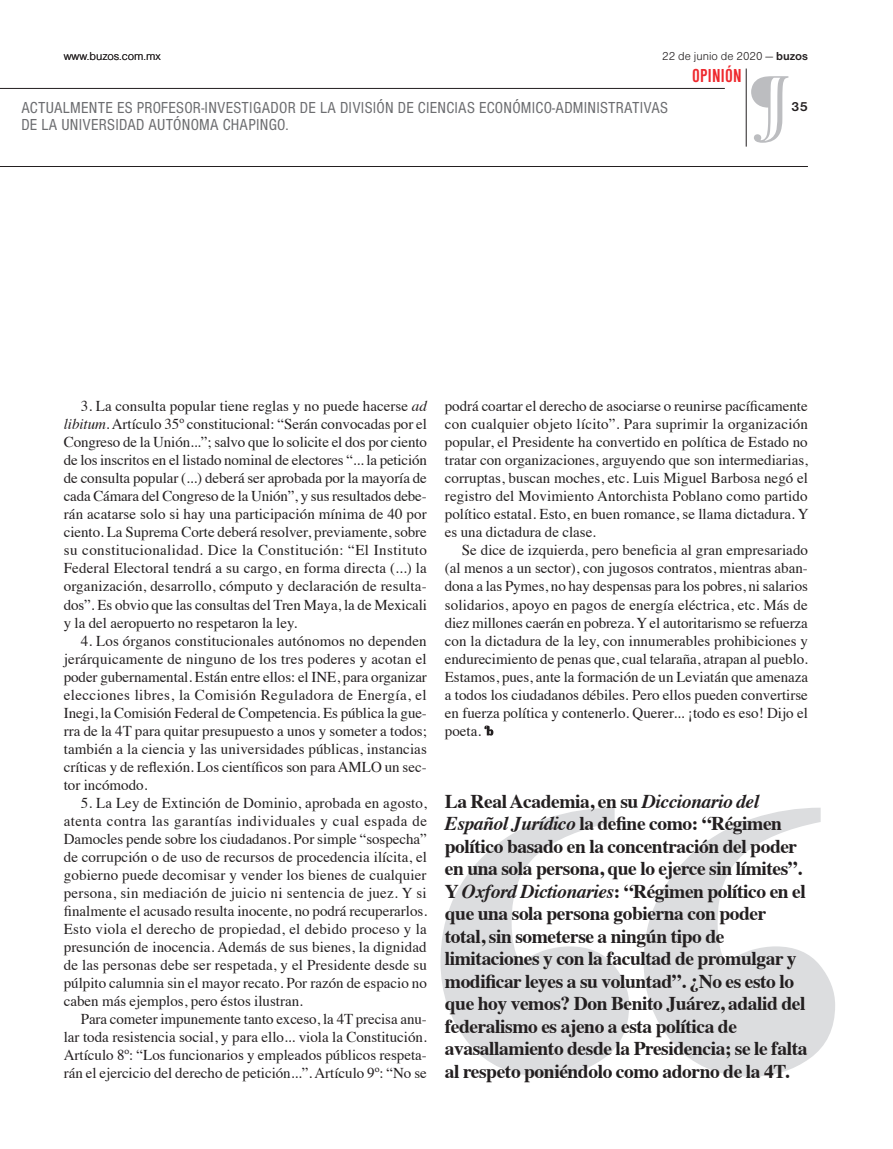
<style>
.page{position:relative;width:893px;height:1149px;background:#fff}
.page>*{position:absolute;margin:0;border:0;box-sizing:border-box;transform-origin:0 0}
.t1{font:700 19.5px/22.5px "Times";letter-spacing:-.025em;color:#231f20}
.t2{font:700 condensed 19.5px "Nimbus Sans DOT";letter-spacing:.01em;color:#ee292e}
.t3{font:condensed 16.5px/16.8px "Nimbus Sans DOT";letter-spacing:.015em;color:#6c6d70}
.t4{font:15px/18px "Times";color:#231f20;text-align:justify}
.t5{font:700 13.5px "Nimbus Sans DOT";color:#231f20}
.t6{font:12px "Nimbus Sans DOT Ligh";color:#231f20}
.s1{font-family:"Nimbus Sans DOT";font-weight:700}
.s2{font-style:italic}
</style>
<div class="page">
<hr style="left:0;top:88px;width:725px;height:1px;background:#231f20">
<hr style="left:0;top:166px;width:808px;height:1px;background:#231f20">
<hr style="left:746px;top:68px;width:1px;height:78px;background:#231f20">
<svg style="left:751px;top:76px;width:37px;height:67px"></svg>
<svg style="left:441px;top:807px;width:394px;height:269px;fill:#dcdddf"></svg>
<svg style="left:484px;top:725px;width:9px;height:10px"></svg>
<p class="t6" style="left:64px;top:50px;width:99px">www.buzos.com.mx</p>
<p class="t6" style="left:662px;top:50px;width:147px">22 de junio de 2020 — <span class="s1">buzos</span></p>
<p class="t5" style="left:791px;top:99px;width:18px">35</p>
<h1 class="t2" style="left:692px;top:65px;width:51px">OPINIÓN</h1>
<p class="t3" style="left:21px;top:100px;width:648px">ACTUALMENTE ES PROFESOR-INVESTIGADOR DE LA DIVISIÓN DE CIENCIAS ECONÓMICO-ADMINISTRATIVAS<br>DE LA UNIVERSIDAD AUTÓNOMA CHAPINGO.</p>
<p class="t4" style="left:64px;top:396px;width:365px;text-indent:17px">3. La consulta popular tiene reglas y no puede hacerse <span class="s2">ad libitum</span>. Artículo 35º constitucional: “Serán convocadas por el Congreso de la Unión...”; salvo que lo solicite el dos por ciento de los inscritos en el listado nominal de electores “... la petición de consulta popular (...) deberá ser aprobada por la mayoría de cada Cámara del Congreso de la Unión”, y sus resultados debe&shy;rán acatarse solo si hay una participación mínima de 40 por ciento. La Suprema Corte deberá resolver, previamente, sobre su constitucionalidad. Dice la Constitución: “El Instituto Federal Electoral tendrá a su cargo, en forma directa (...) la organización, desarrollo, cómputo y declaración de resulta&shy;dos”. Es obvio que las consultas del Tren Maya, la de Mexicali y la del aeropuerto no respetaron la ley.</p>
<p class="t4" style="left:64px;top:630px;width:365px;text-indent:17px">4. Los órganos constitucionales autónomos no dependen jerárquicamente de ninguno de los tres poderes y acotan el poder gubernamental. Están entre ellos: el INE, para organizar elecciones libres, la Comisión Reguladora de Energía, el Inegi, la Comisión Federal de Competencia. Es pública la gue&shy;rra de la 4T para quitar presupuesto a unos y someter a todos; también a la ciencia y las universidades públicas, instancias críticas y de reflexión. Los científicos son para AMLO un sec&shy;tor incómodo.</p>
<p class="t4" style="left:64px;top:792px;width:365px;text-indent:17px">5. La Ley de Extinción de Dominio, aprobada en agosto, atenta contra las garantías individuales y cual espada de Damocles pende sobre los ciudadanos. Por simple “sospecha” de corrupción o de uso de recursos de procedencia ilícita, el gobierno puede decomisar y vender los bienes de cualquier persona, sin mediación de juicio ni sentencia de juez. Y si finalmente el acusado resulta inocente, no podrá recuperarlos.<br>Esto viola el derecho de propiedad, el debido proceso y la presunción de inocencia. Además de sus bienes, la dignidad de las personas debe ser respetada, y el Presidente desde su púlpito calumnia sin el mayor recato. Por razón de espacio no caben más ejemplos, pero éstos ilustran.</p>
<p class="t4" style="left:64px;top:1008px;width:365px;text-indent:17px">Para cometer impunemente tanto exceso, la 4T precisa anu&shy;lar toda resistencia social, y para ello... viola la Constitución.<br>Artículo 8º: “Los funcionarios y empleados públicos respeta&shy;rán el ejercicio del derecho de petición...”. Artículo 9º: “No se</p>
<p class="t4" style="left:445px;top:396px;width:365px">podrá coartar el derecho de asociarse o reunirse pacíficamente con cualquier objeto lícito”. Para suprimir la organización popular, el Presidente ha convertido en política de Estado no tratar con organizaciones, arguyendo que son intermediarias, corruptas, buscan moches, etc. Luis Miguel Barbosa negó el registro del Movimiento Antorchista Poblano como partido político estatal. Esto, en buen romance, se llama dictadura. Y es una dictadura de clase.</p>
<p class="t4" style="left:445px;top:540px;width:365px;text-indent:17px">Se dice de izquierda, pero beneficia al gran empresariado (al menos a un sector), con jugosos contratos, mientras aban&shy;dona a las Pymes, no hay despensas para los pobres, ni salarios solidarios, apoyo en pagos de energía eléctrica, etc. Más de diez millones caerán en pobreza. Y el autoritarismo se refuerza con la dictadura de la ley, con innumerables prohibiciones y endurecimiento de penas que, cual telaraña, atrapan al pueblo.<br>Estamos, pues, ante la formación de un Leviatán que amenaza a todos los ciudadanos débiles. Pero ellos pueden convertirse en fuerza política y contenerlo. Querer... ¡todo es eso! Dijo el poeta.</p>
<p class="t1" style="left:445px;top:787px;width:364px">La Real Academia, en su <span class="s2">Diccionario del Español Jurídico</span> la define como: “Régimen político basado en la concentración del poder en una sola persona, que lo ejerce sin límites”.<br>Y <span class="s2">Oxford Dictionaries</span>: “Régimen político en el que una sola persona gobierna con poder total, sin someterse a ningún tipo de limitaciones y con la facultad de promulgar y modificar leyes a su voluntad”. ¿No es esto lo que hoy vemos? Don Benito Juárez, adalid del federalismo es ajeno a esta política de avasallamiento desde la Presidencia; se le falta al respeto poniéndolo como adorno de la 4T.</p>
</div>
